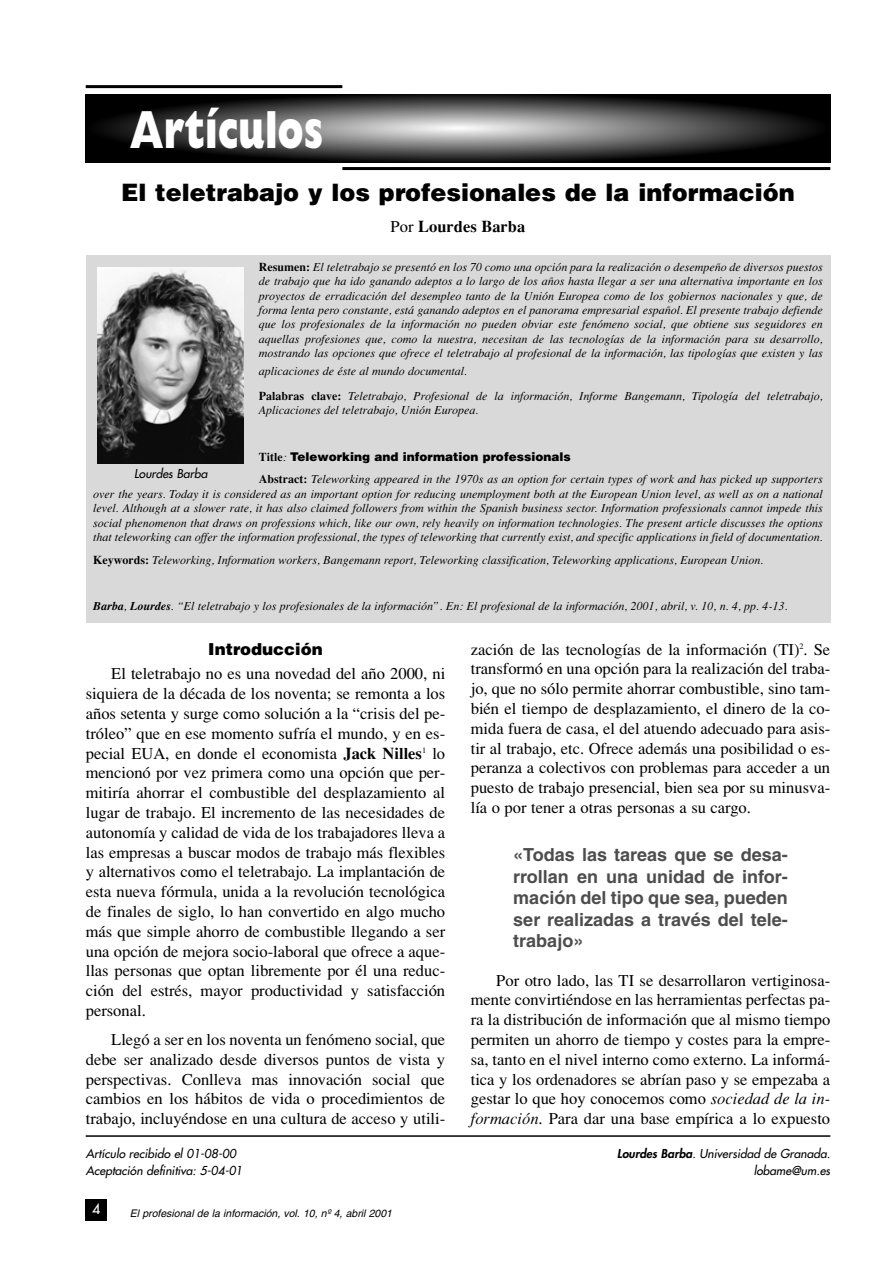
<style>
.page{position:relative;width:893px;height:1263px;background:#fff}
.page>*{position:absolute;margin:0;border:0;box-sizing:border-box;transform-origin:0 0}
.t1{font:800 54px "Gill Sans";color:#fff;scale:.7 1}
.t2{font:900 24px "Helvetica";color:#000}
.t3{font:700 18px/21.6px "Helvetica";color:#4d4d4d;text-align:justify}
.t4{font:16.5px/19.8px "Times";color:#000;text-align:justify}
.t5{font:700 16.5px "Times";color:#000}
.t6{font:900 16.5px "Helvetica";color:#000}
.t7{font:14.25px "Futura";color:#fff}
.t8{font:italic 12px/14.4px "Times";color:#000;text-align:justify}
.t9{font:italic 12px/16.4px "Futura";color:#000}
.t10{font:900 12px "Helvetica";color:#000}
.t11{font:italic 10.5px "Helvetica";color:#000}
.s1{font-weight:400}
.s2{font-weight:700;font-style:normal}
.s3{font-family:"Times";font-weight:700}
.s4{font-family:"Times";font-weight:400;font-style:italic}
.s5{font-weight:700}
.s6{font-style:italic}
.s7{font-weight:800}
</style>
<div class="page">
<div style="left:86px;top:1199px;width:21px;height:21px;background:#000"></div>
<svg style="left:90px;top:94px;width:735px;height:68px;background:#151515"></svg>
<div style="left:186px;top:102px;width:544px;height:52px;background:#464646;border-radius:50%"></div>
<div style="left:198px;top:103px;width:520px;height:50px;background:#4e4e4e;border-radius:50%"></div>
<div style="left:199px;top:104px;width:517px;height:49px;background:#4f4f4f;border-radius:50%"></div>
<div style="left:208px;top:104px;width:500px;height:48px;background:#555;border-radius:50%"></div>
<div style="left:216px;top:105px;width:483px;height:46px;background:#5b5b5b;border-radius:50%"></div>
<div style="left:222px;top:106px;width:471px;height:45px;background:#5f5f5f;border-radius:50%"></div>
<div style="left:228px;top:106px;width:460px;height:44px;background:#636363;border-radius:50%"></div>
<div style="left:231px;top:107px;width:453px;height:43px;background:#656565;border-radius:50%"></div>
<div style="left:240px;top:107px;width:436px;height:42px;background:#6b6b6b;border-radius:50%"></div>
<div style="left:241px;top:108px;width:433px;height:41px;background:#6c6c6c;border-radius:50%"></div>
<div style="left:250px;top:108px;width:416px;height:40px;background:#717171;border-radius:50%"></div>
<div style="left:259px;top:109px;width:398px;height:38px;background:#787878;border-radius:50%"></div>
<div style="left:270px;top:110px;width:375px;height:36px;background:#808080;border-radius:50%"></div>
<div style="left:282px;top:111px;width:352px;height:34px;background:#878787;border-radius:50%"></div>
<div style="left:292px;top:112px;width:331px;height:32px;background:#8f8f8f;border-radius:50%"></div>
<div style="left:295px;top:113px;width:326px;height:31px;background:#909090;border-radius:50%"></div>
<div style="left:301px;top:113px;width:314px;height:30px;background:#949494;border-radius:50%"></div>
<div style="left:312px;top:114px;width:291px;height:28px;background:#9c9c9c;border-radius:50%"></div>
<div style="left:323px;top:115px;width:270px;height:26px;background:#a3a3a3;border-radius:50%"></div>
<div style="left:328px;top:116px;width:259px;height:25px;background:#a7a7a7;border-radius:50%"></div>
<div style="left:334px;top:116px;width:247px;height:24px;background:#ababab;border-radius:50%"></div>
<div style="left:344px;top:117px;width:227px;height:22px;background:#b2b2b2;border-radius:50%"></div>
<div style="left:356px;top:118px;width:203px;height:20px;background:#bababa;border-radius:50%"></div>
<div style="left:359px;top:119px;width:198px;height:19px;background:#bcbcbc;border-radius:50%"></div>
<div style="left:365px;top:119px;width:186px;height:18px;background:#c0c0c0;border-radius:50%"></div>
<div style="left:371px;top:120px;width:174px;height:17px;background:#c4c4c4;border-radius:50%"></div>
<div style="left:376px;top:120px;width:163px;height:16px;background:#c8c8c8;border-radius:50%"></div>
<div style="left:382px;top:121px;width:152px;height:14px;background:#ccc;border-radius:50%"></div>
<div style="left:388px;top:121px;width:140px;height:14px;background:#d0d0d0;border-radius:50%"></div>
<div style="left:389px;top:122px;width:137px;height:13px;background:#d1d1d1;border-radius:50%"></div>
<div style="left:395px;top:122px;width:125px;height:12px;background:#d5d5d5;border-radius:50%"></div>
<div style="left:397px;top:123px;width:122px;height:11px;background:#d6d6d6;border-radius:50%"></div>
<div style="left:403px;top:123px;width:110px;height:10px;background:#dadada;border-radius:50%"></div>
<div style="left:408px;top:124px;width:99px;height:9px;background:#dedede;border-radius:50%"></div>
<div style="left:414px;top:124px;width:87px;height:8px;background:#e2e2e2;border-radius:50%"></div>
<div style="left:420px;top:125px;width:76px;height:7px;background:#e6e6e6;border-radius:50%"></div>
<div style="left:426px;top:125px;width:64px;height:6px;background:#eaeaea;border-radius:50%"></div>
<div style="left:432px;top:126px;width:52px;height:5px;background:#eee;border-radius:50%"></div>
<hr style="left:433px;top:126px;width:49px;height:4px;background:#efefef;border-radius:50%">
<hr style="left:439px;top:126px;width:38px;height:4px;background:#f3f3f3;border-radius:50%">
<hr style="left:445px;top:127px;width:26px;height:2px;background:#f7f7f7;border-radius:50%">
<hr style="left:86px;top:85px;width:256px;height:3px;background:#000">
<hr style="left:342px;top:167px;width:488px;height:3px;background:#000">
<div style="left:86px;top:255px;width:744px;height:367px;background:#d9d9d9"></div>
<img style="left:98px;top:267px;width:146px;height:197px">
<hr style="left:86px;top:1135px;width:744px;height:2px;background:#000">
<h1 class="t1" style="left:130px;top:111px;width:277px">Artículos</h1>
<h2 class="t2" style="left:121px;top:183px;width:675px">El teletrabajo y los profesionales de la información</h2>
<p class="t5" style="left:390px;top:220px;width:136px"><span class="s1">Por</span> Lourdes Barba</p>
<p class="t8" style="left:259px;top:261px;width:565px"><span class="s2">Resumen:</span> El teletrabajo se presentó en los 70 como una opción para la realización o desempeño de diversos puestos de trabajo que ha ido ganando adeptos a lo largo de los años hasta llegar a ser una alternativa importante en los proyectos de erradicación del desempleo tanto de la Unión Europea como de los gobiernos nacionales y que, de forma lenta pero constante, está ganando adeptos en el panorama empresarial español. El presente trabajo defiende que los profesionales de la información no pueden obviar este fenómeno social, que obtiene sus seguidores en aquellas profesiones que, como la nuestra, necesitan de las tecnologías de la información para su desarrollo, mostrando las opciones que ofrece el teletrabajo al profesional de la información, las tipologías que existen y las</p>
<p class="t8" style="left:259px;top:359px;width:565px;line-height:25.2px">aplicaciones de éste al mundo documental.<br><span class="s2">Palabras clave:</span> Teletrabajo, Profesional de la información, Informe Bangemann, Tipología del teletrabajo,</p>
<p class="t8" style="left:259px;top:404px;width:221px">Aplicaciones del teletrabajo, Unión Europea.</p>
<p class="t10" style="left:259px;top:452px;width:313px"><span class="s3">Title</span><span class="s4">:</span> Teleworking and information professionals</p>
<p class="t8" style="left:93px;top:473px;width:731px;text-indent:166px"><span class="s2">Abstract:</span> Teleworking appeared in the 1970s as an option for certain types of work and has picked up supporters over the years. Today it is considered as an important option for reducing unemployment both at the European Union level, as well as on a national level. Although at a slower rate, it has also claimed followers from within the Spanish business sector. Information professionals cannot impede this social phenomenon that draws on professions which, like our own, rely heavily on information technologies. The present article discusses the options that teleworking can offer the information professional, the types of teleworking that currently exist, and specific applications in field of documentation.</p>
<p class="t8" style="left:93px;top:554px;width:671px"><span class="s2">Keywords:</span> Teleworking, Information workers, Bangemann report, Teleworking classification, Teleworking applications, European Union.</p>
<p class="t8" style="left:93px;top:600px;width:696px"><span class="s5">Barba</span>, <span class="s5">Lourdes</span>. “El teletrabajo y los profesionales de la información”. En: El profesional de la información, 2001, abril, v. 10, n. 4, pp. 4-13.</p>
<p class="t9" style="left:134px;top:466px;width:77px">Lourdes Barba</p>
<p class="t6" style="left:208px;top:643px;width:116px">Introducción</p>
<p class="t4" style="left:86px;top:666px;width:361px;text-indent:26px">El teletrabajo no es una novedad del año 2000, ni siquiera de la década de los noventa; se remonta a los años setenta y surge como solución a la “crisis del pe&shy;tróleo” que en ese momento sufría el mundo, y en es&shy;pecial EUA, en donde el economista <span class="s5">Jack Nilles</span><sup>1</sup> lo mencionó por vez primera como una opción que per&shy;mitiría ahorrar el combustible del desplazamiento al lugar de trabajo. El incremento de las necesidades de autonomía y calidad de vida de los trabajadores lleva a las empresas a buscar modos de trabajo más flexibles y alternativos como el teletrabajo. La implantación de esta nueva fórmula, unida a la revolución tecnológica de finales de siglo, lo han convertido en algo mucho más que simple ahorro de combustible llegando a ser una opción de mejora socio-laboral que ofrece a aque&shy;llas personas que optan libremente por él una reduc&shy;ción del estrés, mayor productividad y satisfacción personal.</p>
<p class="t4" style="left:86px;top:1031px;width:361px;text-indent:26px">Llegó a ser en los noventa un fenómeno social, que debe ser analizado desde diversos puntos de vista y perspectivas. Conlleva mas innovación social que cambios en los hábitos de vida o procedimientos de trabajo, incluyéndose en una cultura de acceso y utili-</p>
<p class="t4" style="left:471px;top:641px;width:361px">zación de las tecnologías de la información (TI)<sup>2</sup>. Se transformó en una opción para la realización del traba&shy;jo, que no sólo permite ahorrar combustible, sino tam&shy;bién el tiempo de desplazamiento, el dinero de la co&shy;mida fuera de casa, el del atuendo adecuado para asis&shy;tir al trabajo, etc. Ofrece además una posibilidad o es&shy;peranza a colectivos con problemas para acceder a un puesto de trabajo presencial, bien sea por su minusva&shy;lía o por tener a otras personas a su cargo.</p>
<p class="t3" style="left:513px;top:846px;width:276px">«Todas las tareas que se desa&shy;rrollan en una unidad de infor&shy;mación del tipo que sea, pueden ser realizadas a través del tele&shy;trabajo»</p>
<p class="t4" style="left:471px;top:972px;width:361px;text-indent:26px">Por otro lado, las TI se desarrollaron vertiginosa&shy;mente convirtiéndose en las herramientas perfectas pa&shy;ra la distribución de información que al mismo tiempo permiten un ahorro de tiempo y costes para la empre&shy;sa, tanto en el nivel interno como externo. La informá&shy;tica y los ordenadores se abrían paso y se empezaba a gestar lo que hoy conocemos como <span class="s6">sociedad de la in&shy;formación</span>. Para dar una base empírica a lo expuesto</p>
<p class="t9" style="left:86px;top:1146px;width:160px">Artículo recibido el 01-08-00<br>Aceptación definitiva: 5-04-01</p>
<p class="t9" style="left:617px;top:1146px;width:217px;text-align:right"><span class="s7">Lourdes Barba</span>. Universidad de Granada. lobame@um.es</p>
<p class="t7" style="left:92px;top:1202px;width:10px">4</p>
<p class="t11" style="left:130px;top:1209px;width:266px">El profesional de la información, vol. 10, nº 4, abril 2001</p>
</div>
